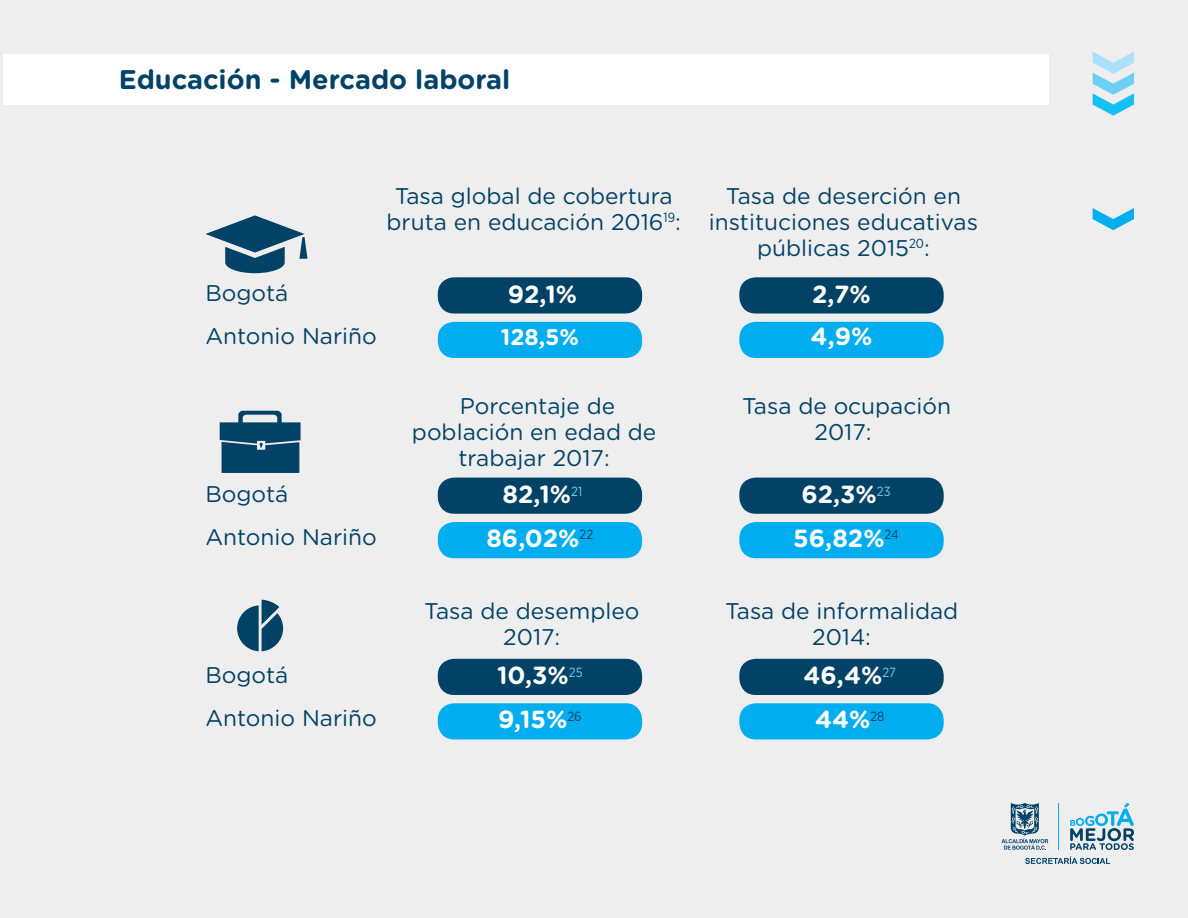
<style>
.page{position:relative;width:1188px;height:918px;background:#eeeeef}
.page>*{position:absolute;margin:0;border:0;box-sizing:border-box;transform-origin:0 0}
.t1{font:700 27px "Gotham Rounded";color:#024266}
.t2{font:700 24.75px/43.7px "Gotham Rounded";color:#fff;text-align:center}
.t3{font:22.65px/26.1px "Gotham Rounded";color:#024266;text-align:center}
.t4{font:700 22.65px "Gotham Rounded";color:#fff}
</style>
<div class="page">
<hr style="left:1059px;top:803px;width:1px;height:47px;background:#00aeef">
<svg style="left:1070px;top:803px;width:64px;height:47px"></svg>
<svg style="left:1001px;top:803px;width:47px;height:47px"></svg>
<svg style="left:1025px;top:857px;width:85px;height:7px"></svg>
<div style="left:3px;top:54px;width:1046px;height:50px;background:#fff"></div>
<div style="left:438px;top:277px;width:204px;height:37px;background:#024266;border-radius:17px"></div>
<div style="left:438px;top:322px;width:204px;height:36px;background:#00aeef;border-radius:17px"></div>
<div style="left:739px;top:277px;width:205px;height:37px;background:#024266;border-radius:17px"></div>
<div style="left:739px;top:322px;width:205px;height:36px;background:#00aeef;border-radius:17px"></div>
<div style="left:438px;top:478px;width:204px;height:36px;background:#024266;border-radius:17px"></div>
<div style="left:438px;top:522px;width:204px;height:36px;background:#00aeef;border-radius:17px"></div>
<div style="left:739px;top:478px;width:205px;height:36px;background:#024266;border-radius:17px"></div>
<div style="left:739px;top:522px;width:205px;height:36px;background:#00aeef;border-radius:17px"></div>
<div style="left:438px;top:659px;width:204px;height:36px;background:#024266;border-radius:17px"></div>
<div style="left:438px;top:703px;width:204px;height:36px;background:#00aeef;border-radius:17px"></div>
<div style="left:739px;top:659px;width:205px;height:36px;background:#024266;border-radius:17px"></div>
<div style="left:739px;top:703px;width:205px;height:36px;background:#00aeef;border-radius:17px"></div>
<svg style="left:205px;top:215px;width:102px;height:58px"></svg>
<svg style="left:220px;top:411px;width:81px;height:62px"></svg>
<svg style="left:237px;top:600px;width:46px;height:51px"></svg>
<svg style="left:1093px;top:52px;width:41px;height:64px"></svg>
<svg style="left:1093px;top:208px;width:41px;height:22px"></svg>
<p class="t1" style="left:119px;top:59px;width:393px">Educación - Mercado laboral</p>
<p class="t3" style="left:387px;top:182px;width:296px">Tasa global de cobertura bruta en educación 2016<sup>19</sup>:</p>
<p class="t3" style="left:709px;top:182px;width:271px">Tasa de deserción en instituciones educativas públicas 2015<sup>20</sup>:</p>
<p class="t3" style="left:205px;top:271px;width:173px;line-height:42.3px;text-align:left">Bogotá<br>Antonio Nariño</p>
<p class="t2" style="left:508px;top:271px;width:71px">92,1%</p>
<p class="t4" style="left:501px;top:321px;width:80px">128,5%</p>
<p class="t2" style="left:811px;top:272px;width:63px;line-height:42.3px;text-align:left">2,7%<br>4,9%</p>
<p class="t3" style="left:412px;top:392px;width:246px">Porcentaje de población en edad de trabajar 2017:</p>
<p class="t3" style="left:742px;top:392px;width:210px">Tasa de ocupación<br>2017:</p>
<p class="t3" style="left:205px;top:471px;width:173px;line-height:43.7px;text-align:left">Bogotá<br>Antonio Nariño</p>
<p class="t2" style="left:486px;top:472px;width:108px">82,1%<sup>21<br></sup>86,02%<sup>22</sup></p>
<p class="t2" style="left:793px;top:472px;width:107px">62,3%<sup>23<br></sup>56,82%<sup>24</sup></p>
<p class="t3" style="left:424px;top:597px;width:217px">Tasa de desempleo<br>2017:</p>
<p class="t3" style="left:725px;top:597px;width:235px">Tasa de informalidad<br>2014:</p>
<p class="t3" style="left:205px;top:652px;width:173px;line-height:43.7px;text-align:left">Bogotá<br>Antonio Nariño</p>
<p class="t2" style="left:497px;top:653px;width:87px;text-align:left">10,3%<sup>25<br></sup>9,15%<sup>26</sup></p>
<p class="t2" style="left:804px;top:653px;width:94px">46,4%<sup>27<br></sup>44%<sup>28</sup></p>
</div>
